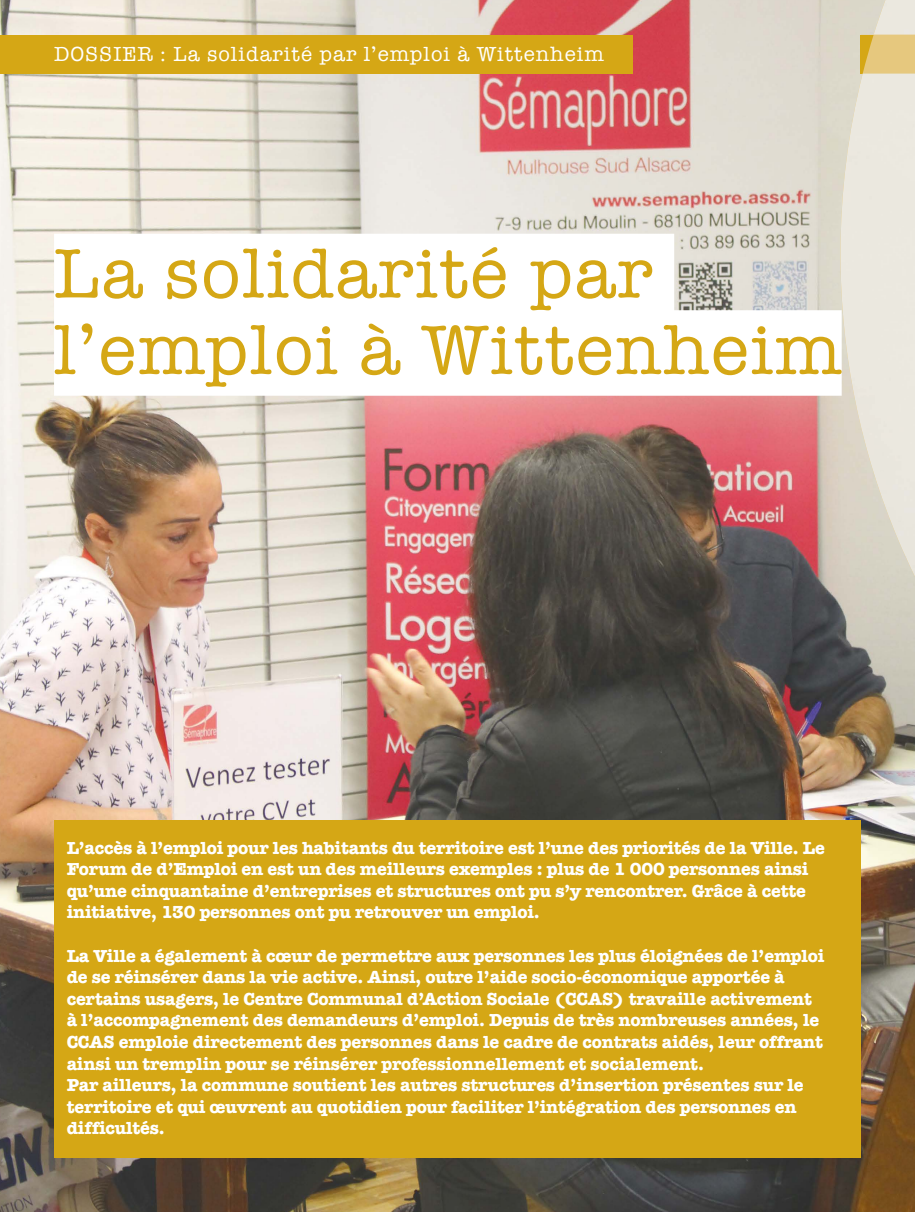
<style>
.page{position:relative;width:915px;height:1212px;background:#fff}
.page>*{position:absolute;margin:0;border:0;box-sizing:border-box;transform-origin:0 0}
.t1{font:72px/76.5px "American Typewriter";letter-spacing:.025em;color:#d5a715}
.t2{font:21px "American Typewriter";letter-spacing:.05em;color:#fff}
.t3{font:700 18px/21.6px "American Typewriter";letter-spacing:-.01em;color:#fff}
</style>
<div class="page">
<img style="left:0;top:0;width:914px;height:1212px">
<div style="left:0;top:35px;width:632px;height:38px;background:#d5a715"></div>
<img style="left:840px;top:0;width:22px;height:577px">
<div style="left:54px;top:821px;width:806px;height:337px;background:#d5a715"></div>
<div style="left:54px;top:234px;width:620px;height:85px;background:#fff"></div>
<div style="left:54px;top:310px;width:787px;height:86px;background:#fff"></div>
<img style="left:914px;top:963px;width:1px;height:249px">
<svg style="left:862px;top:0;width:53px;height:963px;background:#cec6b7"></svg>
<p class="t2" style="left:54px;top:38px;width:551px">DOSSIER : La solidarité par l’emploi à Wittenheim</p>
<p class="t1" style="left:54px;top:233px;width:788px">La solidarité par l’emploi à Wittenheim</p>
<p class="t3" style="left:67px;top:836px;width:759px">L’accès à l’emploi pour les habitants du territoire est l’une des priorités de la Ville. Le Forum de d’Emploi en est un des meilleurs exemples : plus de 1 000 personnes ainsi qu’une cinquantaine d’entreprises et structures ont pu s’y rencontrer. Grâce à cette initiative, 130 personnes ont pu retrouver un emploi.</p>
<p class="t3" style="left:67px;top:944px;width:759px">La Ville a également à cœur de permettre aux personnes les plus éloignées de l’emploi de se réinsérer dans la vie active. Ainsi, outre l’aide socio-économique apportée à certains usagers, le Centre Communal d’Action Sociale (CCAS) travaille activement à l’accompagnement des demandeurs d’emploi. Depuis de très nombreuses années, le CCAS emploie directement des personnes dans le cadre de contrats aidés, leur offrant ainsi un tremplin pour se réinsérer professionnellement et socialement.<br>Par ailleurs, la commune soutient les autres structures d’insertion présentes sur le territoire et qui œuvrent au quotidien pour faciliter l’intégration des personnes en difficultés.</p>
</div>
